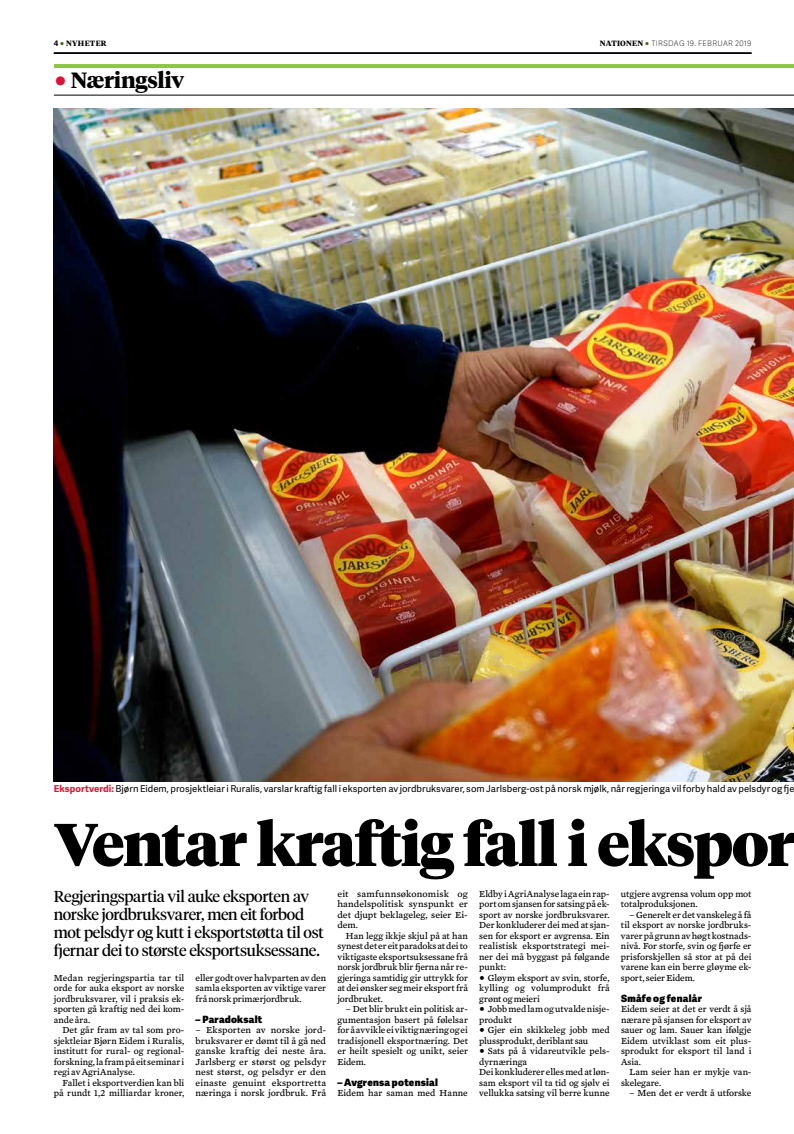
<style>
.page{position:relative;width:794px;height:1134px;background:#fff}
.page>*{position:absolute;margin:0;border:0;box-sizing:border-box;transform-origin:0 0}
.t1{font:900 60px "Tiempos Headline";letter-spacing:-.025em;color:#000}
.t2{font:700 22px "Tiempos Headline";letter-spacing:-.01em;color:#000}
.t3{font:15.8px/18px "Tiempos Headline";letter-spacing:-.02em;color:#000}
.t4{font:800 10px "Adelle Sans";letter-spacing:.02em;color:#000}
.t5{font:9.5px/10.5px "Mercury Text G4";color:#000;text-align:justify}
.t6{font:9.5px/10.5px "Mercury Text G4";color:#000;text-align:justify;scale:1.04 1}
.t7{font:9.5px "Adelle Sans";letter-spacing:.005em;color:#000}
.t8{font:100 7.6px "Adelle Sans";letter-spacing:.04em;color:#000}
.t9{font:700 7.6px "Tiempos Headline";letter-spacing:.04em;color:#000}
.s1{font-family:"Adelle Sans"}
.s2{font-family:"Adelle Sans";font-weight:800;color:#406618}
.s3{font-family:"Tiempos Headline";font-weight:700}
.s4{font-weight:800;color:#406618}
.s5{font-family:"Adelle Sans";font-weight:800;color:#d71635}
.s6{font-weight:700;color:#d71635}
.s7{font-family:"Adelle Sans";font-weight:800}
</style>
<div class="page">
<hr style="left:54px;top:53px;width:697px;height:1px;background:#000">
<hr style="left:54px;top:64px;width:740px;height:4px;background:#8dc63f">
<hr style="left:54px;top:95px;width:740px;height:1px;background:#000">
<img style="left:54px;top:109px;width:740px;height:672px">
<p class="t9" style="left:54px;top:38px;width:54px"><span class="s1">4</span> <span class="s2">○</span> NYHETER</p>
<p class="t8" style="left:600px;top:38px;width:153px"><span class="s3">NATIONEN</span> <span class="s4">○</span> TIRSDAG 19. FEBRUAR 2019</p>
<h2 class="t2" style="left:54px;top:65px;width:132px"><span class="s5">○</span> Næringsliv</h2>
<p class="t7" style="left:54px;top:781px;width:742px"><span class="s6">Eksportverdi:</span> Bjørn Eidem, prosjektleiar i Ruralis, varslar kraftig fall i eksporten av jordbruksvarer, som Jarlsberg-ost på norsk mjølk, når regjeringa vil forby hald av pelsdyr og fje</p>
<h1 class="t1" style="left:54px;top:803px;width:743px">Ventar kraftig fall i ekspor</h1>
<h3 class="t3" style="left:54px;top:887px;width:271px">Regjeringspartia vil auke eksporten av norske jordbruksvarer, men eit forbod mot pelsdyr og kutt i eksportstøtta til ost fjernar dei to største eksportsuksessane.</h3>
<p class="t5" style="left:54px;top:972px;width:132px">Medan regjeringspartia tar til orde for auka eksport av norske jordbruksvarer, vil i praksis ek&shy;sporten gå kraftig ned dei kom&shy;ande åra.</p>
<p class="t5" style="left:54px;top:1024px;width:132px;text-indent:9px">Det går fram av tal som pro&shy;sjektleiar Bjørn Eidem i Ruralis, institutt for rural- og regional&shy;forskning, la fram på eit seminar i regi av AgriAnalyse.</p>
<p class="t5" style="left:54px;top:1077px;width:132px;text-align:right">Fallet i eksportverdien kan bli på rundt 1,2 milliardar kroner,</p>
<p class="t5" style="left:196px;top:972px;width:132px">eller godt over halvparten av den samla eksporten av viktige varer frå norsk primærjordbruk.</p>
<p class="t4" style="left:196px;top:1012px;width:68px">– Paradoksalt</p>
<p class="t6" style="left:196px;top:1024px;width:127px">– Eksporten av norske jord&shy;bruksvarer er dømt til å gå ned ganske kraftig dei neste åra.<br>Jarlsberg er størst og pelsdyr nest størst, og pelsdyr er den einaste genuint eksportretta næringa i norsk jordbruk. Frå</p>
<p class="t6" style="left:337px;top:888px;width:127px">eit samfunnsøkonomisk og handelspolitisk synspunkt er det djupt beklageleg, seier Ei&shy;dem.</p>
<p class="t5" style="left:337px;top:930px;width:132px;text-indent:9px">Han legg ikkje skjul på at han synest det er eit paradoks at dei to viktigaste eksportsuksessane frå norsk jordbruk blir fjerna når re&shy;gjeringa samtidig gir uttrykk for at dei ønsker seg meir eksport frå jordbruket.</p>
<p class="t5" style="left:337px;top:1003px;width:132px;text-indent:9px">– Det blir brukt ein politisk ar&shy;gumentasjon basert på følelsar for å avvikle ei viktig næring og ei tradisjonell eksportnæring. Det er heilt spesielt og unikt, seier Eidem.</p>
<p class="t4" style="left:337px;top:1075px;width:102px">– Avgrensa potensial</p>
<p class="t5" style="left:337px;top:1087px;width:132px">Eidem har saman med Hanne</p>
<p class="t5" style="left:479px;top:888px;width:132px">Eldby i AgriAnalyse laga ein rap&shy;port om sjansen for satsing på ek&shy;sport av norske jordbruksvarer.<br>Der konkluderer dei med at sjan&shy;sen for eksport er avgrensa. Ein realistisk eksportstrategi mei&shy;ner dei må byggast på følgande punkt:</p>
<p class="t5" style="left:479px;top:972px;width:132px"><span class="s7">○</span> Gløym eksport av svin, storfe, kylling og volumprodukt frå grønt og meieri</p>
<p class="t5" style="left:479px;top:1003px;width:132px"><span class="s7">○</span> Jobb med lam og utvalde nisje&shy;produkt</p>
<p class="t5" style="left:479px;top:1024px;width:132px"><span class="s7">○</span> Gjer ein skikkeleg jobb med plussprodukt, deriblant sau</p>
<p class="t5" style="left:479px;top:1045px;width:132px;text-align:left"><span class="s7">○</span> Sats på å vidareutvikle pels&shy;dyrnæringa<br>Dei konkluderer elles med at løn&shy;sam eksport vil ta tid og sjølv ei vellukka satsing vil berre kunne</p>
<p class="t5" style="left:621px;top:888px;width:132px">utgjere avgrensa volum opp mot totalproduksjonen.</p>
<p class="t5" style="left:621px;top:909px;width:132px;text-indent:9px">– Generelt er det vanskeleg å få til eksport av norske jordbruks&shy;varer på grunn av høgt kostnads&shy;nivå. For storfe, svin og fjørfe er prisforskjellen så stor at på dei varene kan ein berre gløyme ek&shy;sport, seier Eidem.</p>
<p class="t4" style="left:621px;top:991px;width:82px">Småfe og fenalår</p>
<p class="t5" style="left:621px;top:1003px;width:132px">Eidem seier at det er verdt å sjå nærare på sjansen for eksport av sauer og lam. Sauer kan ifølgje Eidem utviklast som eit plus&shy;sprodukt for eksport til land i Asia.</p>
<p class="t5" style="left:621px;top:1066px;width:132px;text-indent:9px">Lam seier han er mykje van&shy;skelegare.</p>
<p class="t5" style="left:629px;top:1087px;width:123px">– Men det er verdt å utforske</p>
</div>
